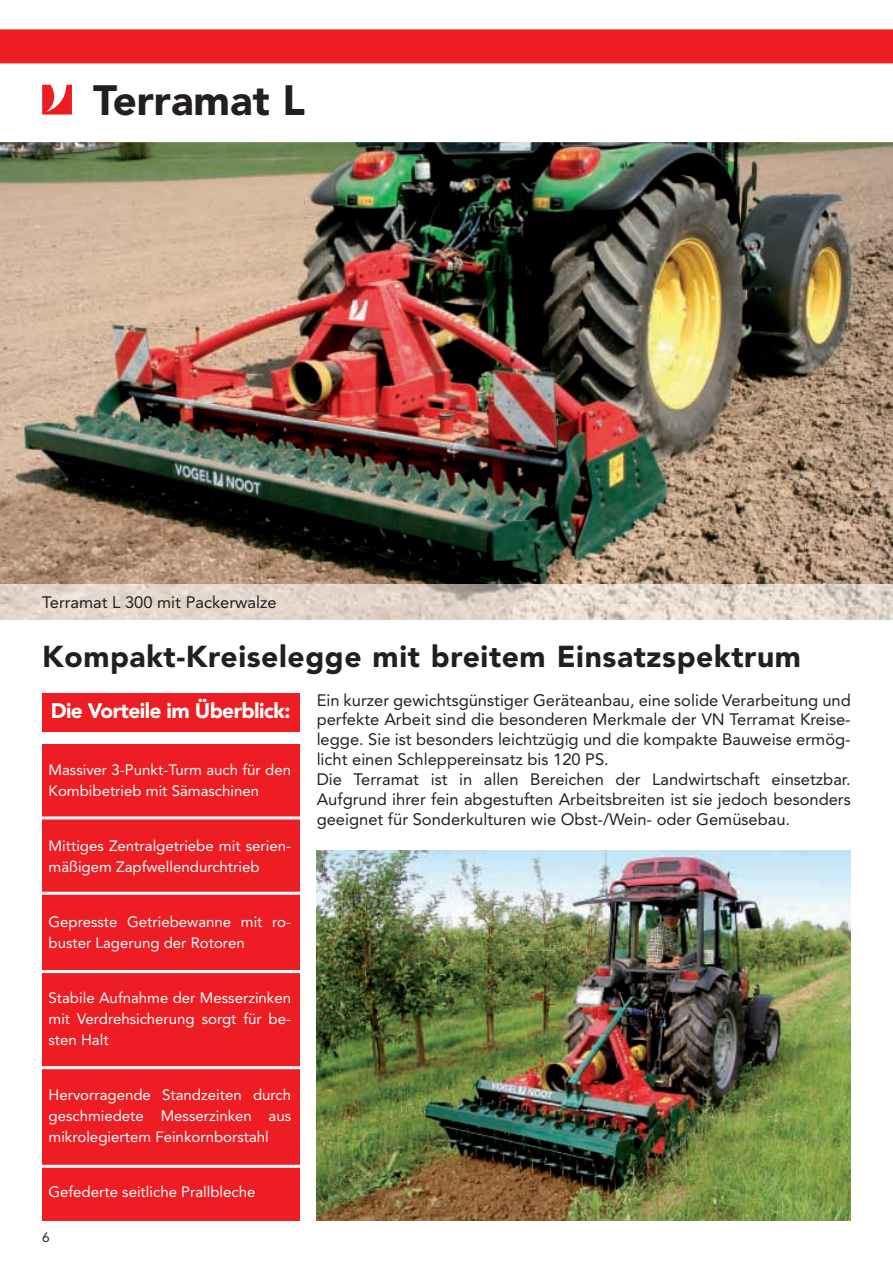
<style>
.page{position:relative;width:893px;height:1263px;background:#fff}
.page>*{position:absolute;margin:0;border:0;box-sizing:border-box;transform-origin:0 0}
.t1{font:900 42px "Avenir LT Std";color:#231f20}
.t2{font:900 30px "Avenir LT Std";letter-spacing:.02em;color:#231f20}
.t3{font:900 21px "Avenir LT Std";letter-spacing:-.03em;color:#fff}
.t4{font:16.5px/19.8px "Avenir LT Std";color:#231f20}
.t5{font:15px/21px "Avenir LT Std";color:#fff}
.t6{font:13.5px "Avenir LT Std";color:#231f20}
</style>
<div class="page">
<svg style="left:42px;top:85px;width:30px;height:29px"></svg>
<div style="left:0;top:29px;width:892px;height:34px;background:#ee1d23"></div>
<div style="left:42px;top:693px;width:257px;height:38px;background:#ee1d23"></div>
<img style="left:0;top:142px;width:892px;height:442px">
<img style="left:0;top:584px;width:892px;height:35px">
<div style="left:42px;top:744px;width:257px;height:476px;background:#ee1d23"></div>
<hr style="left:23px;top:816px;width:283px;height:3px;background:#fff">
<hr style="left:22px;top:891px;width:283px;height:3px;background:#fff">
<hr style="left:22px;top:969px;width:283px;height:3px;background:#fff">
<hr style="left:21px;top:1065px;width:283px;height:3px;background:#fff">
<hr style="left:23px;top:1164px;width:283px;height:3px;background:#fff">
<img style="left:316px;top:850px;width:534px;height:370px">
<h1 class="t1" style="left:93px;top:75px;width:213px">Terramat L</h1>
<p class="t4" style="left:42px;top:592px;width:236px">Terramat L 300 mit Packerwalze</p>
<h2 class="t2" style="left:42px;top:638px;width:760px">Kompakt-Kreiselegge mit breitem Einsatzspektrum</h2>
<p class="t3" style="left:51px;top:697px;width:241px">Die Vorteile im Überblick:</p>
<p class="t4" style="left:316px;top:690px;width:535px">Ein kurzer gewichtsgünstiger Geräteanbau, eine solide Verarbeitung und perfekte Arbeit sind die besonderen Merkmale der VN Terramat Kreise&shy;legge. Sie ist besonders leichtzügig und die kompakte Bauweise ermög&shy;licht einen Schleppereinsatz bis 120 PS.<br>Die Terramat ist in allen Bereichen der Landwirtschaft einsetzbar.<br>Aufgrund ihrer fein abgestuften Arbeitsbreiten ist sie jedoch besonders geeignet für Sonderkulturen wie Obst-/Wein- oder Gemüsebau.</p>
<p class="t5" style="left:49px;top:759px;width:244px">Massiver 3-Punkt-Turm auch für den<br>Kombibetrieb mit Sämaschinen</p>
<p class="t5" style="left:49px;top:835px;width:244px">Mittiges Zentralgetriebe mit serien&shy;mäßigem Zapfwellendurchtrieb</p>
<p class="t5" style="left:49px;top:911px;width:244px">Gepresste Getriebewanne mit ro&shy;buster Lagerung der Rotoren</p>
<p class="t5" style="left:49px;top:987px;width:244px;text-align:justify">Stabile Aufnahme der Messerzinken mit Verdrehsicherung sorgt für be&shy;sten Halt</p>
<p class="t5" style="left:49px;top:1084px;width:244px;text-align:justify">Hervorragende Standzeiten durch geschmiedete Messerzinken aus mikro legiertem Feinkornborstahl</p>
<p class="t5" style="left:49px;top:1181px;width:208px">Gefederte seitliche Prallbleche</p>
<p class="t6" style="left:42px;top:1228px;width:9px">6</p>
</div>
